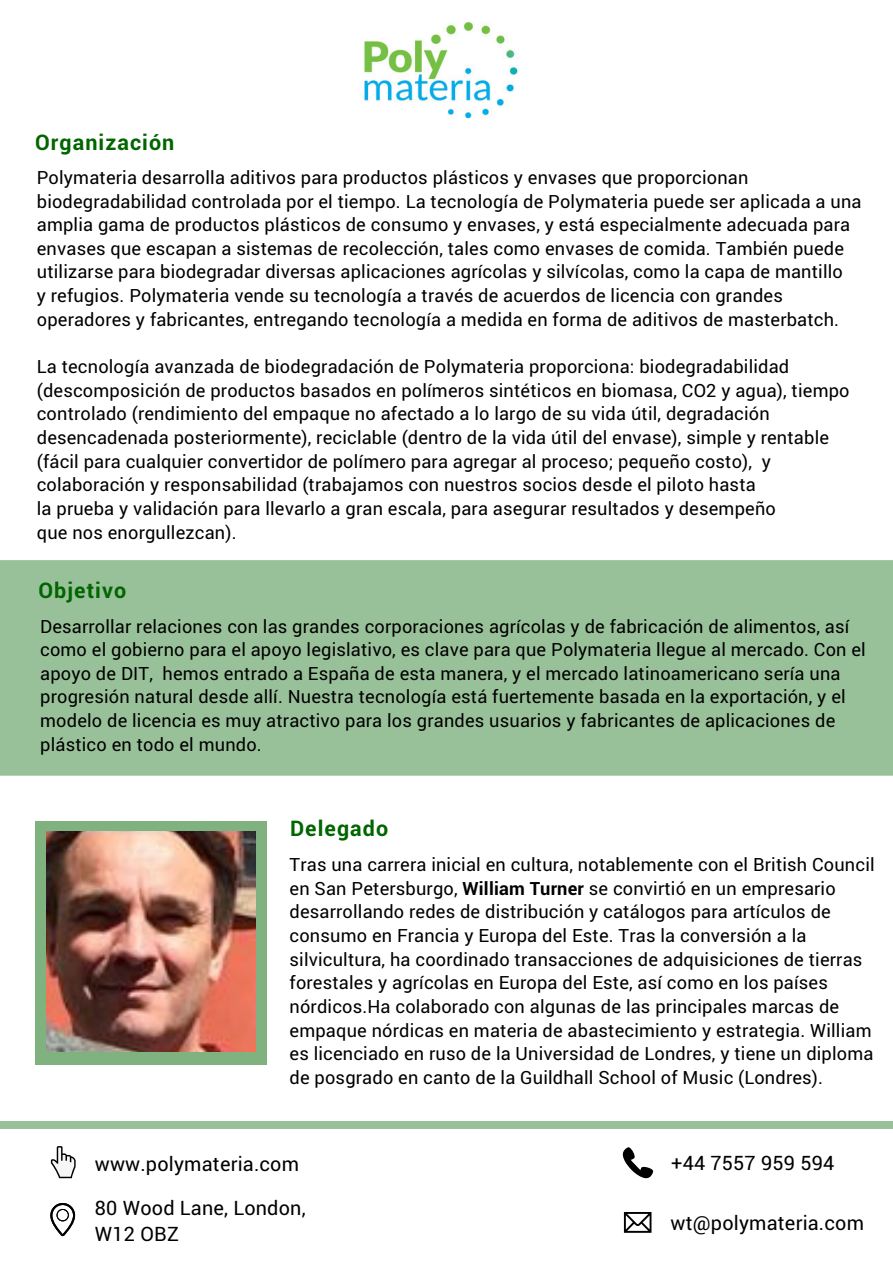
<style>
.page{position:relative;width:893px;height:1263px;background:#fff}
.page>*{position:absolute;margin:0;border:0;box-sizing:border-box;transform-origin:0 0}
.t1{font:700 21.52px "Roboto";letter-spacing:.05em;color:#016500}
.t2{font:19.88px/25.3px "Roboto";letter-spacing:.01em;color:#000}
.t3{font:18.23px/23.6px "Roboto";letter-spacing:.01em;color:#000}
.s1{font-weight:700}
</style>
<div class="page">
<div style="left:0;top:560px;width:893px;height:216px;background:#99c199"></div>
<div style="left:35px;top:821px;width:231px;height:243px;background:#80b280"></div>
<svg style="left:624px;top:1212px;width:27px;height:21px"></svg>
<svg style="left:623px;top:1147px;width:30px;height:31px"></svg>
<svg style="left:50px;top:1203px;width:25px;height:33px"></svg>
<div style="left:0;top:1121px;width:893px;height:8px;background:#99c199"></div>
<svg style="left:51px;top:1146px;width:25px;height:32px"></svg>
<img style="left:364px;top:22px;width:154px;height:97px">
<img style="left:46px;top:831px;width:210px;height:220px">
<p class="t1" style="left:35px;top:127px;width:141px">Organización</p>
<p class="t3" style="left:37px;top:165px;width:826px">Polymateria desarrolla aditivos para productos plásticos y envases que proporcionan biodegradabilidad controlada por el tiempo. La tecnología de Polymateria puede ser aplicada a una amplia gama de productos plásticos de consumo y envases, y está especialmente adecuada para envases que escapan a sistemas de recolección, tales como envases de comida. También puede utilizarse para biodegradar diversas aplicaciones agrícolas y silvícolas, como la capa de mantillo<br>y refugios. Polymateria vende su tecnología a través de acuerdos de licencia con grandes operadores y fabricantes, entregando tecnología a medida en forma de aditivos de masterbatch.</p>
<p class="t3" style="left:37px;top:354px;width:814px">La tecnología avanzada de biodegradación de Polymateria proporciona: biodegradabilidad (descomposición de productos basados en polímeros sintéticos en biomasa, CO2 y agua), tiempo controlado (rendimiento del empaque no afectado a lo largo de su vida útil, degradación desencadenada posteriormente), reciclable (dentro de la vida útil del envase), simple y rentable (fácil para cualquier convertidor de polímero para agregar al proceso; pequeño costo), y colaboración y responsabilidad (trabajamos con nuestros socios desde el piloto hasta<br>la prueba y validación para llevarlo a gran escala, para asegurar resultados y desempeño<br>que nos enorgullezcan).</p>
<p class="t1" style="left:39px;top:576px;width:89px">Objetivo</p>
<p class="t3" style="left:40px;top:614px;width:827px">Desarrollar relaciones con las grandes corporaciones agrícolas y de fabricación de alimentos, así como el gobierno para el apoyo legislativo, es clave para que Polymateria llegue al mercado. Con el apoyo de DIT, hemos entrado a España de esta manera, y el mercado latinoamericano sería una progresión natural desde allí. Nuestra tecnología está fuertemente basada en la exportación, y el modelo de licencia es muy atractivo para los grandes usuarios y fabricantes de aplicaciones de plástico en todo el mundo.</p>
<p class="t1" style="left:290px;top:814px;width:100px">Delegado</p>
<p class="t3" style="left:290px;top:852px;width:587px">Tras una carrera inicial en cultura, notablemente con el British Council en San Petersburgo, <span class="s1">William Turner</span> se convirtió en un empresario desarrollando redes de distribución y catálogos para artículos de consumo en Francia y Europa del Este. Tras la conversión a la silvicultura, ha coordinado transacciones de adquisiciones de tierras forestales y agrícolas en Europa del Este, así como en los países nórdicos.Ha colaborado con algunas de las principales marcas de empaque nórdicas en materia de abastecimiento y estrategia. William es licenciado en ruso de la Universidad de Londres, y tiene un diploma de posgrado en canto de la Guildhall School of Music (Londres).</p>
<p class="t2" style="left:95px;top:1150px;width:206px">www.polymateria.com</p>
<p class="t2" style="left:671px;top:1150px;width:165px">+44 7557 959 594</p>
<p class="t2" style="left:95px;top:1195px;width:212px">80 Wood Lane, London,<br>W12 OBZ</p>
<p class="t2" style="left:671px;top:1210px;width:195px">wt@polymateria.com</p>
</div>
